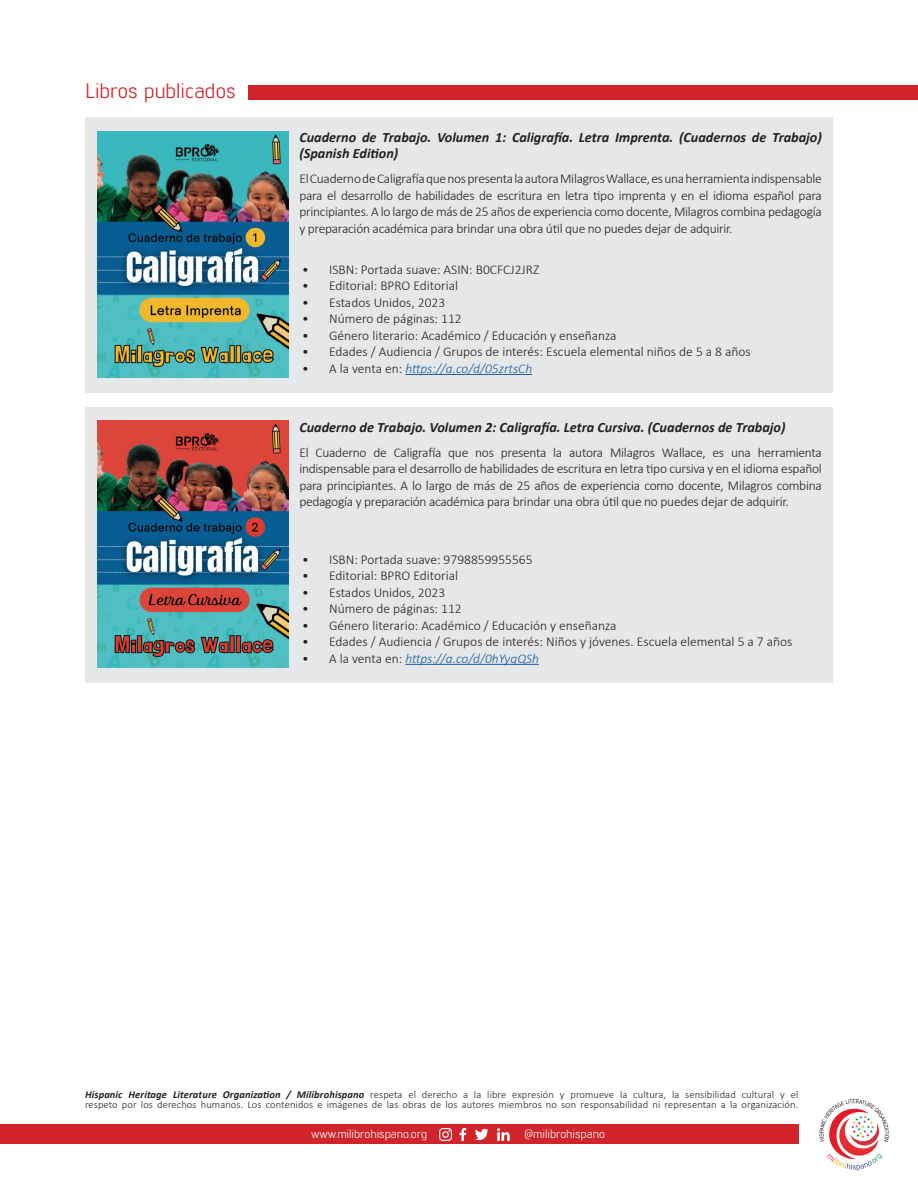
<style>
.page{position:relative;width:918px;height:1188px;background:#fff}
.page>*{position:absolute;margin:0;border:0;box-sizing:border-box;transform-origin:0 0}
.t1{font:21px "Lintel";color:#d1232a}
.t2{font:italic 700 14.25px/16.5px "Calibri";color:#231f20}
.t3{font:300 13.5px/16.5px "Calibri";color:#231f20;text-align:justify}
.t4{font:italic 300 13.5px "Calibri";color:#175d9e}
.t5{font:12px "Lintel";color:#fff}
.t6{font:300 10.5px/10.5px "Calibri";letter-spacing:.01em;color:#231f20}
.s1{font-style:normal;color:#231f20}
.s2{font-weight:700;font-style:italic}
</style>
<div class="page">
<div style="left:0;top:1124px;width:798px;height:20px;background:#d1232a"></div>
<img style="left:818px;top:1098px;width:73px;height:73px;border-radius:37px">
<svg style="left:439px;top:1128px;width:13px;height:13px"></svg>
<svg style="left:475px;top:1129px;width:14px;height:11px"></svg>
<svg style="left:459px;top:1128px;width:7px;height:13px"></svg>
<svg style="left:497px;top:1128px;width:13px;height:13px"></svg>
<div style="left:248px;top:85px;width:670px;height:15px;background:#d1232a"></div>
<div style="left:85px;top:118px;width:748px;height:275px;background:#e6e7e9"></div>
<div style="left:85px;top:408px;width:748px;height:275px;background:#e6e7e9"></div>
<hr style="left:405px;top:374px;width:127px;height:1px;background:#175d9e">
<hr style="left:405px;top:664px;width:134px;height:1px;background:#175d9e">
<img style="left:98px;top:131px;width:190px;height:247px">
<img style="left:98px;top:421px;width:190px;height:246px">
<p class="t1" style="left:85px;top:76px;width:152px">Libros publicados</p>
<p class="t2" style="left:299px;top:128px;width:524px">Cuaderno de Trabajo. Volumen 1: Caligrafía. Letra Imprenta. (Cuadernos de Trabajo) (Spanish Edition)</p>
<p class="t3" style="left:299px;top:170px;width:524px">El Cuaderno de Caligrafía que nos presenta la autora Milagros Wallace, es una herramienta indispensable para el desarrollo de habilidades de escritura en letra tipo imprenta y en el idioma español para principiantes. A lo largo de más de 25 años de experiencia como docente, Milagros combina pedagogía y preparación académica para brindar una obra útil que no puedes dejar de adquirir.</p>
<p class="t3" style="left:302px;top:261px;width:239px">• ISBN: Portada suave: ASIN: B0CFCJ2JRZ</p>
<p class="t3" style="left:302px;top:277px;width:158px">• Editorial: BPRO Editorial</p>
<p class="t3" style="left:302px;top:294px;width:145px">• Estados Unidos, 2023</p>
<p class="t3" style="left:302px;top:310px;width:161px">• Número de páginas: 112</p>
<p class="t3" style="left:302px;top:327px;width:316px">• Género literario: Académico / Educación y enseñanza</p>
<p class="t3" style="left:302px;top:343px;width:450px">• Edades / Audiencia / Grupos de interés: Escuela elemental niños de 5 a 8 años</p>
<p class="t4" style="left:302px;top:360px;width:232px"><span class="s1">• A la venta en:</span> https://a.co/d/05zrtsCh</p>
<p class="t2" style="left:299px;top:418px;width:488px">Cuaderno de Trabajo. Volumen 2: Caligrafía. Letra Cursiva. (Cuadernos de Trabajo)</p>
<p class="t3" style="left:299px;top:444px;width:524px">El Cuaderno de Caligrafía que nos presenta la autora Milagros Wallace, es una herramienta indispensable para el desarrollo de habilidades de escritura en letra tipo cursiva y en el idioma español para principiantes. A lo largo de más de 25 años de experiencia como docente, Milagros combina pedagogía y preparación académica para brindar una obra útil que no puedes dejar de adquirir.</p>
<p class="t3" style="left:302px;top:551px;width:232px">• ISBN: Portada suave: 9798859955565</p>
<p class="t3" style="left:302px;top:567px;width:158px">• Editorial: BPRO Editorial</p>
<p class="t3" style="left:302px;top:584px;width:145px">• Estados Unidos, 2023</p>
<p class="t3" style="left:302px;top:600px;width:161px">• Número de páginas: 112</p>
<p class="t3" style="left:302px;top:617px;width:316px">• Género literario: Académico / Educación y enseñanza</p>
<p class="t3" style="left:302px;top:633px;width:492px">• Edades / Audiencia / Grupos de interés: Niños y jóvenes. Escuela elemental 5 a 7 años</p>
<p class="t4" style="left:302px;top:650px;width:238px"><span class="s1">• A la venta en:</span> https://a.co/d/0hYyqQSh</p>
<p class="t6" style="left:85px;top:1089px;width:715px"><span class="s2">Hispanic Heritage Literature Organization / Milibrohispano</span> respeta el derecho a la libre expresión y promueve la cultura, la sensibilidad cultural y el respeto por los derechos humanos. Los contenidos e imágenes de las obras de los autores miembros no son responsabilidad ni representan a la organización.</p>
<p class="t5" style="left:311px;top:1126px;width:118px">www.milibrohispano.org</p>
<p class="t5" style="left:524px;top:1126px;width:82px">@milibrohispano</p>
</div>
